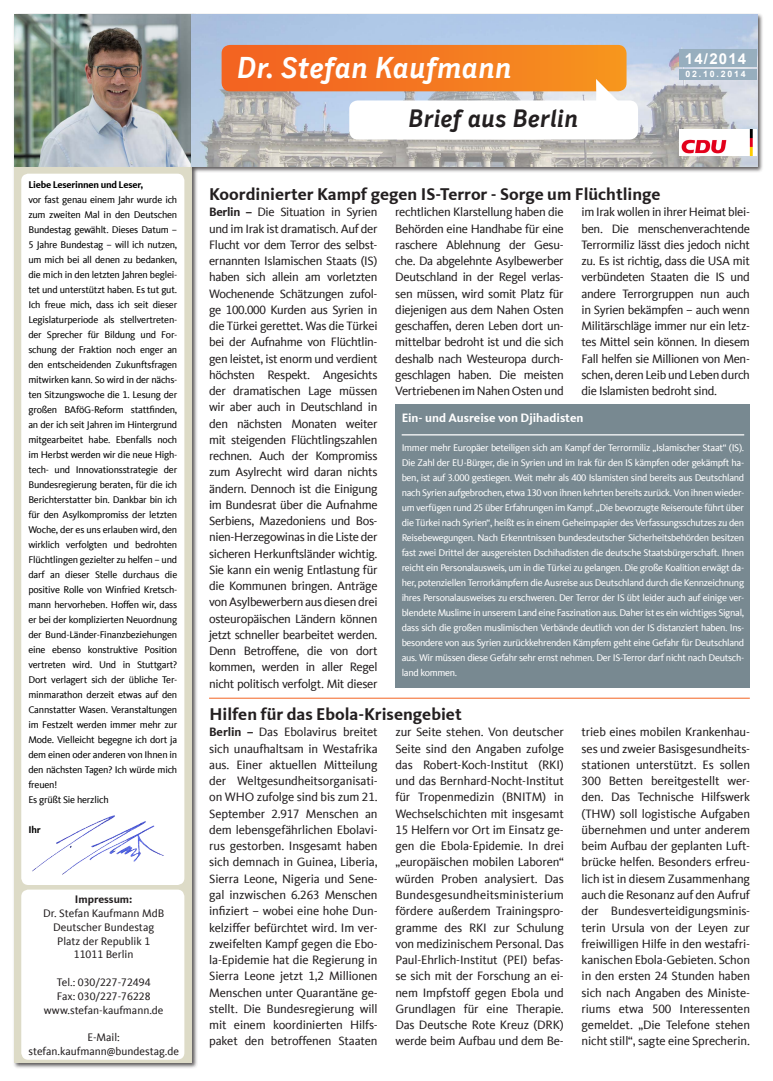
<style>
.page{position:relative;width:773px;height:1081px;background:#fff}
.page>*{position:absolute;margin:0;border:0;box-sizing:border-box;transform-origin:0 0}
.Infobox_Überschrift{font:italic 700 30px "CDU Skopex";color:#fff}
.Infobox_Überschrift-2{font:italic 700 25px "CDU Skopex";color:#231f20}
.Überschrift{font:700 17.5px "CDU Kievit Tab";color:#231f20}
.t1{font:700 15px "Arial";letter-spacing:.08em;color:#fff}
.Fließtext{font:12.5px/16.2px "CDU Kievit Tab";letter-spacing:-.02em;color:#231f20;text-align:justify}
.Infobox_Überschrift-3{font:700 12.5px "CDU Kievit Tab";color:#fff}
.Kontakt{font:11.25px "CDU Kievit Tab";color:#231f20}
.Kontakt-2{font:700 11.25px "CDU Kievit Tab";color:#231f20}
.Grußwort_klein{font:10px/15px "CDU Kievit Tab";letter-spacing:-.02em;color:#000;text-align:justify}
.Infoboxtext{font:10px/15px "CDU Kievit Tab";letter-spacing:-.03em;color:#fff;text-align:justify}
.Grußwort_klein-2{font:700 10px "CDU Kievit Tab";letter-spacing:-.02em;color:#000}
.t2{font:700 8.75px "Arial";letter-spacing:.21em;color:#fff}
.s1{font-weight:700}
</style>
<div class="page">
<div style="left:395px;top:404px;width:354px;height:284px;background:#788991"></div>
<hr style="left:401px;top:434px;width:343px;height:1px;background:#fff">
<hr style="left:209px;top:698px;width:540px;height:1px;background:#f36421">
<div style="left:13px;top:13px;width:185px;height:1056px;background:#231f20;opacity:.75"></div>
<div style="left:14px;top:14px;width:177px;height:1049px;background:#dddbc7"></div>
<div style="left:21px;top:174px;width:163px;height:711px;background:#fff;border-radius:7px"></div>
<div style="left:21px;top:889px;width:163px;height:170px;background:#fff;border-radius:7px"></div>
<img style="left:14px;top:14px;width:176px;height:152px">
<div style="left:190px;top:13px;width:573px;height:160px;background:#231f20;opacity:.75"></div>
<svg style="left:191px;top:14px;width:565px;height:152px"></svg>
<div style="left:679px;top:49px;width:77px;height:18px;background:#97aebe"></div>
<div style="left:679px;top:69px;width:77px;height:10px;background:#97aebe"></div>
<img style="left:679px;top:130px;width:77px;height:26px">
<img style="left:32px;top:815px;width:132px;height:60px">
<div style="left:349px;top:100px;width:289px;height:40px;background:#fff;border-radius:9px"></div>
<svg style="left:221px;top:45px;width:405px;height:62px"></svg>
<p class="Grußwort_klein-2" style="left:28px;top:178px;width:116px">Liebe Leserinnen und Leser,</p>
<p class="Grußwort_klein" style="left:28px;top:192px;width:150px">vor fast genau einem Jahr wurde ich zum zweiten Mal in den Deutschen Bundestag gewählt. Dieses Datum – 5 Jahre Bundestag – will ich nutzen, um mich bei all denen zu bedanken, die mich in den letzten Jahren beglei&shy;tet und unterstützt haben. Es tut gut.<br>Ich freue mich, dass ich seit dieser Legislaturperiode als stellvertreten&shy;der Sprecher für Bildung und For&shy;schung der Fraktion noch enger an den entscheidenden Zukunftsfragen mitwirken kann. So wird in der nächs&shy;ten Sitzungswoche die 1. Lesung der großen BAföG-Reform stattfinden, an der ich seit Jahren im Hintergrund mitgearbeitet habe. Ebenfalls noch im Herbst werden wir die neue High&shy;tech- und Innovationsstrategie der Bundesregierung beraten, für die ich Berichterstatter bin. Dankbar bin ich für den Asylkompromiss der letzten Woche, der es uns erlauben wird, den wirklich verfolgten und bedrohten Flüchtlingen gezielter zu helfen – und darf an dieser Stelle durchaus die positive Rolle von Winfried Kretsch&shy;mann hervorheben. Hoffen wir, dass er bei der komplizierten Neuordnung der Bund-Länder-Finanzbeziehungen eine ebenso konstruktive Position vertreten wird. Und in Stuttgart?<br>Dort verlagert sich der übliche Ter&shy;minmarathon derzeit etwas auf den Cannstatter Wasen. Veranstaltungen im Festzelt werden immer mehr zur Mode. Vielleicht begegne ich dort ja dem einen oder anderen von Ihnen in den nächsten Tagen? Ich würde mich freuen!</p>
<p class="Grußwort_klein" style="left:28px;top:792px;width:82px">Es grüßt Sie herzlich</p>
<p class="Grußwort_klein-2" style="left:28px;top:823px;width:14px">Ihr</p>
<p class="Kontakt-2" style="left:75px;top:893px;width:59px">Impressum:</p>
<p class="Kontakt" style="left:43px;top:907px;width:123px">Dr. Stefan Kaufmann MdB</p>
<p class="Kontakt" style="left:53px;top:921px;width:103px">Deutscher Bundestag</p>
<p class="Kontakt" style="left:57px;top:934px;width:94px">Platz der Republik 1</p>
<p class="Kontakt" style="left:74px;top:948px;width:61px">11011 Berlin</p>
<p class="Kontakt" style="left:57px;top:976px;width:95px">Tel.: 030/227-72494</p>
<p class="Kontakt" style="left:57px;top:989px;width:95px">Fax: 030/227-76228</p>
<p class="Kontakt" style="left:44px;top:1003px;width:121px">www.stefan-kaufmann.de</p>
<p class="Kontakt" style="left:87px;top:1031px;width:34px">E-Mail:</p>
<p class="Kontakt" style="left:28px;top:1044px;width:152px">stefan.kaufmann@bundestag.de</p>
<p class="Infobox_Überschrift" style="left:237px;top:50px;width:276px">Dr. Stefan Kaufmann</p>
<p class="Infobox_Überschrift-2" style="left:408px;top:104px;width:171px">Brief aus Berlin</p>
<p class="Überschrift" style="left:209px;top:184px;width:453px">Koordinierter Kampf gegen IS-Terror - Sorge um Flüchtlinge</p>
<p class="t1" style="left:684px;top:48px;width:63px">14/2014</p>
<p class="t2" style="left:685px;top:68px;width:62px">02.10.2014</p>
<p class="Fließtext" style="left:209px;top:204px;width:170px"><span class="s1">Berlin –</span> Die Situation in Syrien und im Irak ist dramatisch. Auf der Flucht vor dem Terror des selbst&shy;ernannten Islamischen Staats (IS) haben sich allein am vorletzten Wochenende Schätzungen zufol&shy;ge 100.000 Kurden aus Syrien in die Türkei gerettet. Was die Türkei bei der Aufnahme von Flüchtlin&shy;gen leistet, ist enorm und verdient höchsten Respekt. Angesichts der dramatischen Lage müssen wir aber auch in Deutschland in den nächsten Monaten weiter mit steigenden Flüchtlingszahlen rechnen. Auch der Kompromiss zum Asylrecht wird daran nichts ändern. Dennoch ist die Einigung im Bundesrat über die Aufnahme Serbiens, Mazedoniens und Bos&shy;nien-Herzegowinas in die Liste der sicheren Herkunftsländer wichtig.<br>Sie kann ein wenig Entlastung für die Kommunen bringen. Anträge von Asylbewerbern aus diesen drei osteuropäischen Ländern können jetzt schneller bearbeitet werden.<br>Denn Betroffene, die von dort kommen, werden in aller Regel nicht politisch verfolgt. Mit dieser</p>
<p class="Fließtext" style="left:395px;top:204px;width:170px">rechtlichen Klarstellung haben die Behörden eine Handhabe für eine raschere Ablehnung der Gesu&shy;che. Da abgelehnte Asylbewerber Deutschland in der Regel verlas&shy;sen müssen, wird somit Platz für diejenigen aus dem Nahen Osten geschaffen, deren Leben dort un&shy;mittelbar bedroht ist und die sich deshalb nach Westeuropa durch&shy;geschlagen haben. Die meisten Vertriebenen im Nahen Osten und</p>
<p class="Fließtext" style="left:581px;top:204px;width:170px">im Irak wollen in ihrer Heimat blei&shy;ben. Die menschenverachtende Terrormiliz lässt dies jedoch nicht zu. Es ist richtig, dass die USA mit verbündeten Staaten die IS und andere Terrorgruppen nun auch in Syrien bekämpfen – auch wenn Militärschläge immer nur ein letz&shy;tes Mittel sein können. In diesem Fall helfen sie Millionen von Men&shy;schen, deren Leib und Leben durch die Islamisten bedroht sind.</p>
<p class="Infobox_Überschrift-3" style="left:401px;top:410px;width:183px">Ein- und Ausreise von Djihadisten</p>
<p class="Infoboxtext" style="left:401px;top:440px;width:344px">Immer mehr Europäer beteiligen sich am Kampf der Terrormiliz „Islamischer Staat“ (IS).<br>Die Zahl der EU-Bürger, die in Syrien und im Irak für den IS kämpfen oder gekämpft ha&shy;ben, ist auf 3.000 gestiegen. Weit mehr als 400 Islamisten sind bereits aus Deutschland nach Syrien aufgebrochen, etwa 130 von ihnen kehrten bereits zurück. Von ihnen wieder&shy;um verfügen rund 25 über Erfahrungen im Kampf. „Die bevorzugte Reiseroute führt über die Türkei nach Syrien“, heißt es in einem Geheimpapier des Verfassungsschutzes zu den Reisebewegungen. Nach Erkenntnissen bundesdeutscher Sicherheitsbehörden besitzen fast zwei Drittel der ausgereisten Dschihadisten die deutsche Staatsbürgerschaft. Ihnen reicht ein Personalausweis, um in die Türkei zu gelangen. Die große Koalition erwägt da&shy;her, potenziellen Terrorkämpfern die Ausreise aus Deutschland durch die Kennzeichnung ihres Personalausweises zu erschweren. Der Terror der IS übt leider auch auf einige ver&shy;blendete Muslime in unserem Land eine Faszination aus. Daher ist es ein wichtiges Signal, dass sich die großen muslimischen Verbände deutlich von der IS distanziert haben. Ins&shy;besondere von aus Syrien zurückkehrenden Kämpfern geht eine Gefahr für Deutschland aus. Wir müssen diese Gefahr sehr ernst nehmen. Der IS-Terror darf nicht nach Deutsch&shy;land kommen.</p>
<p class="Überschrift" style="left:210px;top:704px;width:253px">Hilfen für das Ebola-Krisengebiet</p>
<p class="Fließtext" style="left:209px;top:724px;width:170px"><span class="s1">Berlin –</span> Das Ebolavirus breitet sich unaufhaltsam in Westafrika aus. Einer aktuellen Mitteilung der Weltgesundheitsorganisati&shy;on WHO zufolge sind bis zum 21.<br>September 2.917 Menschen an dem lebensgefährlichen Ebolavi&shy;rus gestorben. Insgesamt haben sich demnach in Guinea, Liberia, Sierra Leone, Nigeria und Sene&shy;gal inzwischen 6.263 Menschen infiziert – wobei eine hohe Dun&shy;kelziffer befürchtet wird. Im ver&shy;zweifelten Kampf gegen die Ebo&shy;la-Epidemie hat die Regierung in Sierra Leone jetzt 1,2 Millionen Menschen unter Quarantäne ge&shy;stellt. Die Bundesregierung will mit einem koordinierten Hilfs&shy;paket den betroffenen Staaten</p>
<p class="Fließtext" style="left:395px;top:724px;width:170px">zur Seite stehen. Von deutscher Seite sind den Angaben zufolge das Robert-Koch-Institut (RKI) und das Bernhard-Nocht-Institut für Tropenmedizin (BNITM) in Wechselschichten mit insgesamt 15 Helfern vor Ort im Einsatz ge&shy;gen die Ebola-Epidemie. In drei „europäischen mobilen Laboren“ würden Proben analysiert. Das Bundesgesundheitsministerium fördere außerdem Trainingspro&shy;gramme des RKI zur Schulung von medizinischem Personal. Das Paul-Ehrlich-Institut (PEI) befas&shy;se sich mit der Forschung an ei&shy;nem Impfstoff gegen Ebola und Grundlagen für eine Therapie.<br>Das Deutsche Rote Kreuz (DRK) werde beim Aufbau und dem Be-</p>
<p class="Fließtext" style="left:581px;top:724px;width:170px">trieb eines mobilen Krankenhau&shy;ses und zweier Basisgesundheits&shy;stationen unterstützt. Es sollen 300 Betten bereitgestellt wer&shy;den. Das Technische Hilfswerk (THW) soll logistische Aufgaben übernehmen und unter anderem beim Aufbau der geplanten Luft&shy;brücke helfen. Besonders erfreu&shy;lich ist in diesem Zusammenhang auch die Resonanz auf den Aufruf der Bundesverteidigungsminis&shy;terin Ursula von der Leyen zur freiwilligen Hilfe in den westafri&shy;kanischen Ebola-Gebieten. Schon in den ersten 24 Stunden haben sich nach Angaben des Ministe&shy;riums etwa 500 Interessenten gemeldet. „Die Telefone stehen nicht still“, sagte eine Sprecherin.</p>
</div>
